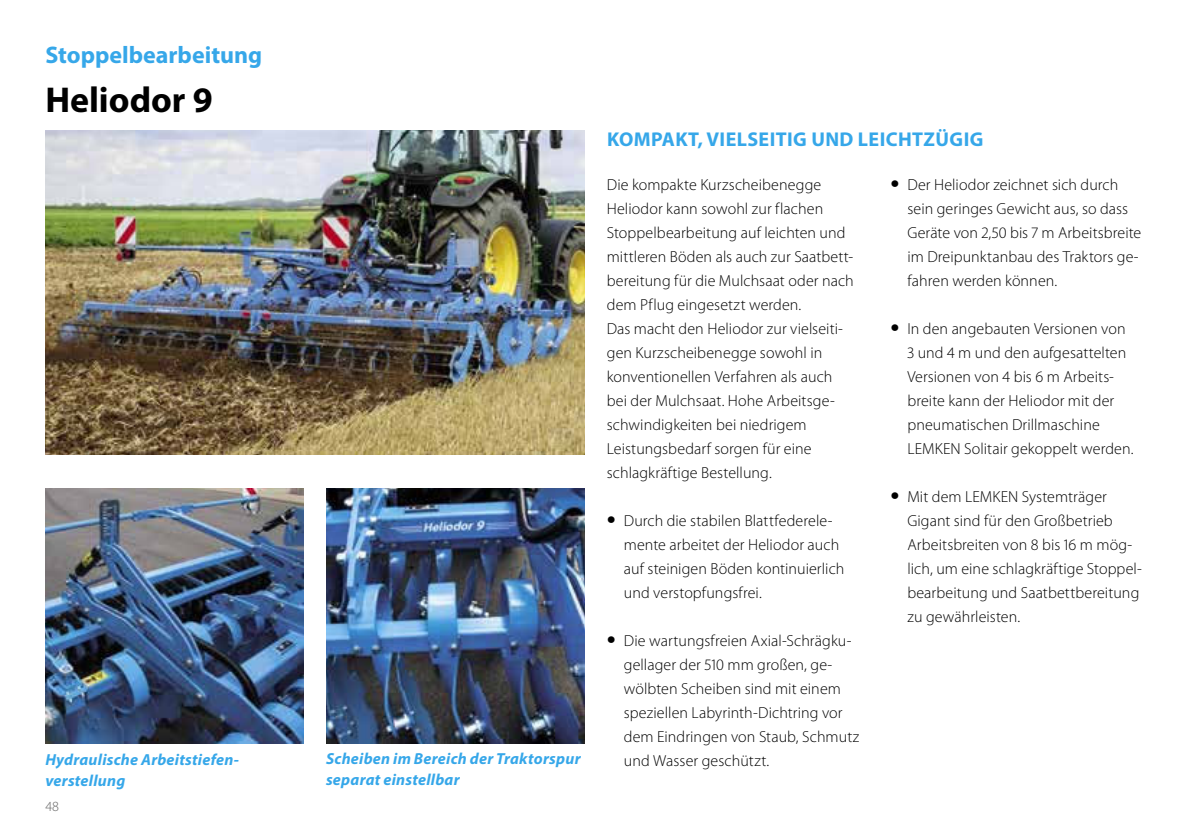
<style>
.page{position:relative;width:1191px;height:840px;background:#fff}
.page>*{position:absolute;margin:0;border:0;box-sizing:border-box;transform-origin:0 0}
.t1{font:700 36px "Myriad Pro";color:#000}
.t2{font:700 24px "Myriad Pro";color:#36a7e9}
.t3{font:700 20px "Myriad Pro";letter-spacing:.02em;color:#36a7e9}
.t4{font:300 16px/24px "Myriad Pro";letter-spacing:.005em;color:#000}
.t5{font:italic 700 16px/21px "Myriad Pro";letter-spacing:.015em;color:#36a7e9}
.t6{font:300 14px "Myriad Pro";color:#636363}
.s1{font-weight:400;font-size:32px}
</style>
<div class="page">
<img style="left:45px;top:130px;width:539px;height:324px">
<img style="left:45px;top:488px;width:258px;height:255px">
<img style="left:326px;top:488px;width:258px;height:255px">
<h2 class="t2" style="left:45px;top:43px;width:218px">Stoppelbearbeitung</h2>
<h1 class="t1" style="left:45px;top:81px;width:169px">Heliodor 9</h1>
<p class="t5" style="left:45px;top:748px;width:195px">Hydraulische Arbeitstiefen&shy;verstellung</p>
<p class="t6" style="left:45px;top:799px;width:15px">48</p>
<p class="t5" style="left:326px;top:748px;width:256px">Scheiben im Bereich der Traktorspur separat einstellbar</p>
<p class="t3" style="left:607px;top:128px;width:378px">KOMPAKT, VIELSEITIG UND LEICHTZÜGIG</p>
<p class="t4" style="left:607px;top:173px;width:248px">Die kompakte Kurzscheibenegge Heliodor kann sowohl zur flachen Stoppelbearbeitung auf leichten und mittleren Böden als auch zur Saatbett&shy;bereitung für die Mulchsaat oder nach dem Pflug eingesetzt werden.<br>Das macht den Heliodor zur vielseiti&shy;gen Kurzscheibenegge sowohl in konventionellen Verfahren als auch bei der Mulchsaat. Hohe Arbeitsge&shy;schwindigkeiten bei niedrigem Leistungsbedarf sorgen für eine schlagkräftige Bestellung.</p>
<p class="t4" style="left:624px;top:509px;width:222px;text-indent:-17px"><span class="s1">•</span> Durch die stabilen Blattfederele&shy;mente arbeitet der Heliodor auch auf steinigen Böden kontinuierlich und verstopfungsfrei.</p>
<p class="t4" style="left:624px;top:629px;width:237px;text-indent:-17px"><span class="s1">•</span> Die wartungsfreien Axial-Schrägku&shy;gellager der 510 mm großen, ge&shy;wölbten Scheiben sind mit einem speziellen Labyrinth-Dichtring vor dem Eindringen von Staub, Schmutz und Wasser geschützt.</p>
<p class="t4" style="left:907px;top:173px;width:235px;text-indent:-17px"><span class="s1">•</span> Der Heliodor zeichnet sich durch sein geringes Gewicht aus, so dass<br>Geräte von 2,50 bis 7 m Arbeitsbreite im Dreipunktanbau des Traktors ge&shy;fahren werden können.</p>
<p class="t4" style="left:907px;top:317px;width:228px;text-indent:-17px"><span class="s1">•</span> In den angebauten Versionen von<br>3 und 4 m und den aufgesattelten<br>Versionen von 4 bis 6 m Arbeits&shy;breite kann der Heliodor mit der pneumatischen Drillmaschine<br>LEMKEN Solitair gekoppelt werden.</p>
<p class="t4" style="left:907px;top:485px;width:236px;text-indent:-17px"><span class="s1">•</span> Mit dem LEMKEN Systemträger<br>Gigant sind für den Großbetrieb<br>Arbeitsbreiten von 8 bis 16 m mög&shy;lich, um eine schlagkräftige Stoppel&shy;bearbeitung und Saatbettbereitung zu gewährleisten.</p>
</div>
